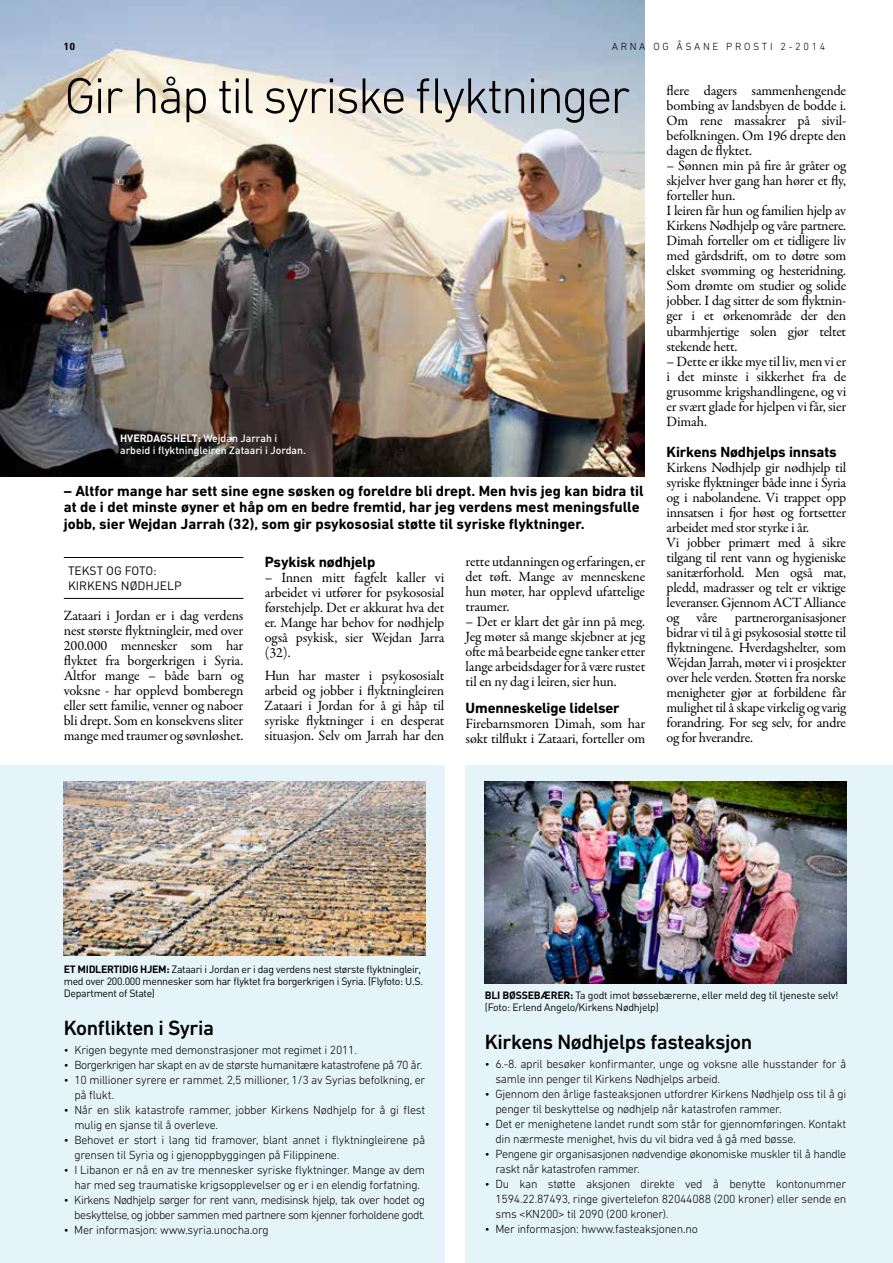
<style>
.page{position:relative;width:893px;height:1263px;background:#fff}
.page>*{position:absolute;margin:0;border:0;box-sizing:border-box;transform-origin:0 0}
.t1{font:300 51px "DIN Next LT Pro";letter-spacing:-.04em;color:#000}
.t2{font:500 21px "DIN Next LT Pro";letter-spacing:-.02em;color:#000}
.t3{font:700 15px/16.5px "DIN Next LT Pro";color:#000}
.t4{font:14.25px/15px "Garamond Premr Pro";letter-spacing:-.02em;color:#000;text-align:justify}
.t5{font:300 12px/15px "DIN Next LT Pro";letter-spacing:-.02em;color:#000}
.t6{font:300 12px/15px "DIN Next LT Pro";letter-spacing:-.04em;color:#000;text-align:right}
.t7{font:12px "DIN";color:#000}
.t8{font:10.5px/12px "DIN";letter-spacing:-.03em;color:#000}
.t9{font:500 10.5px/12px "DIN";color:#fff}
.t10{font:300 10.5px "DIN Next LT Pro";letter-spacing:.25em;color:#000}
.t11{font:700 10.5px "DIN Next LT Pro";color:#000}
.s1{font-weight:700}
</style>
<div class="page">
<svg style="left:0;top:476px;width:274px;height:123px"></svg>
<svg style="left:444px;top:770px;width:22px;height:214px"></svg>
<svg style="left:209px;top:545px;width:10px;height:6px"></svg>
<svg style="left:444px;top:1042px;width:22px;height:221px"></svg>
<div style="left:0;top:765px;width:444px;height:498px;background:#e5f4f9"></div>
<div style="left:466px;top:765px;width:427px;height:498px;background:#e5f4f9"></div>
<img style="left:485px;top:781px;width:361px;height:202px">
<img style="left:64px;top:781px;width:361px;height:175px">
<img style="left:0;top:0;width:645px;height:476px">
<hr style="left:64px;top:557px;width:179px;height:1px;background:#000">
<hr style="left:64px;top:598px;width:179px;height:1px;background:#000">
<p class="t11" style="left:64px;top:41px;width:13px">10</p>
<p class="t10" style="left:612px;top:41px;width:215px">ARNA OG ÅSANE PROSTI 2-2014</p>
<h1 class="t1" style="left:65px;top:66px;width:567px">Gir håp til syriske flyktninger</h1>
<p class="t9" style="left:120px;top:432px;width:187px"><span class="s1">HVERDAGSHELT:</span> Wejdan Jarrah i arbeid i flyktningleiren Zataari i Jordan.</p>
<p class="t3" style="left:64px;top:482px;width:581px">– Altfor mange har sett sine egne søsken og foreldre bli drept. Men hvis jeg kan bidra til at de i det minste øyner et håp om en bedre fremtid, har jeg verdens mest meningsfulle jobb, sier Wejdan Jarrah (32), som gir psykososial støtte til syriske flyktninger.</p>
<p class="t7" style="left:68px;top:563px;width:15px">Tekst</p>
<p class="t7" style="left:106px;top:563px;width:27px">og foto</p>
<p class="t7" style="left:153px;top:563px;width:5px">:</p>
<p class="t7" style="left:68px;top:578px;width:16px">Kirkens</p>
<p class="t7" style="left:121px;top:578px;width:17px">Nødhjelp</p>
<p class="t4" style="left:64px;top:608px;width:181px">Zataari i Jordan er i dag verdens nest største flyktningleir, med over 200.000 mennesker som har flyktet fra borgerkrigen i Syria.<br>Altfor mange – både barn og voksne - har opplevd bomberegn eller sett familie, venner og naboer bli drept. Som en konsekvens sliter mange med traumer og søvnløshet.</p>
<p class="t3" style="left:265px;top:553px;width:112px">Psykisk nødhjelp</p>
<p class="t4" style="left:265px;top:570px;width:181px">– Innen mitt fagfelt kaller vi arbeidet vi utfører for psykososial førstehjelp. Det er akkurat hva det er. Mange har behov for nødhjelp også psykisk, sier Wejdan Jarra (32).</p>
<p class="t4" style="left:265px;top:668px;width:181px">Hun har master i psykososialt arbeid og jobber i flyktningleiren Zataari i Jordan for å gi håp til syriske flyktninger i en desperat situasjon. Selv om Jarrah har den</p>
<p class="t4" style="left:466px;top:554px;width:181px">rette utdanningen og erfaringen, er det tøft. Mange av menneskene hun møter, har opplevd ufattelige traumer.</p>
<p class="t4" style="left:466px;top:614px;width:181px">– Det er klart det går inn på meg.<br>Jeg møter så mange skjebner at jeg oftemå bearbeideegnetankeretter lange arbeidsdager for å være rustet til en ny dag i leiren, sier hun.</p>
<p class="t3" style="left:466px;top:699px;width:156px">Umenneskelige lidelser</p>
<p class="t4" style="left:466px;top:716px;width:181px">Firebarnsmoren Dimah, som har søkt tilflukt i Zataari, forteller om</p>
<p class="t4" style="left:667px;top:84px;width:181px">flere dagers sammenhengende bombing av landsbyen de bodde i.<br>Om rene massakrer på sivil&shy;befolkningen. Om 196 drepte den dagen de flyktet.</p>
<p class="t4" style="left:666px;top:159px;width:181px;text-align:left">– Sønnen min på fire år gråter og skjelver hver gang han hører et fly, forteller hun.<br>I leiren får hun og familien hjelp av<br>Kirkens Nødhjelp og våre partnere.<br>Dimah forteller om et tidligere liv med gårdsdrift, om to døtre som elsket svømming og hesteridning.<br>Som drømte om studier og solide jobber. I dag sitter de som flyktnin&shy;ger i et ørkenområde der den ubarmhjertige solen gjør teltet stekende hett.</p>
<p class="t4" style="left:667px;top:354px;width:181px">– Dette er ikke mye til liv, men vi er i det minste i sikkerhet fra de grusomme krigshandlingene, og vi er svært glade for hjelpen vi får, sier Dimah.</p>
<p class="t3" style="left:666px;top:443px;width:172px">Kirkens Nødhjelps innsats</p>
<p class="t4" style="left:666px;top:460px;width:181px;text-align:left">Kirkens Nødhjelp gir nødhjelp til syriske flyktninger både inne i Syria og i nabolandene. Vi trappet opp innsatsen i fjor høst og fortsetter arbeidet med stor styrke i år.<br>Vi jobber primært med å sikre tilgang til rent vann og hygieniske sanitærforhold. Men også mat, pledd, madrasser og telt er viktige leveranser. Gjennom ACT Alliance og våre partnerorganisasjoner bidrar vi til å gi psykososial støtte til flyktningene. Hverdagshelter, som Wejdan Jarrah, møter vi i prosjekter over hele verden. Støtten fra norske menigheter gjør at forbildene får mulighet til å skape virkelig og varig forandring. For seg selv, for andre og for hverandre.</p>
<p class="t8" style="left:64px;top:963px;width:361px"><span class="s1">ET MIDLERTIDIG HJEM:</span> Zataari i Jordan er i dag verdens nest største flyktningleir, med over 200.000 mennesker som har flyktet fra borgerkrigen i Syria. (Flyfoto: U.S.<br>Department of State)</p>
<h2 class="t2" style="left:64px;top:1015px;width:152px">Konflikten i Syria</h2>
<p class="t5" style="left:64px;top:1042px;width:295px">• Krigen begynte med demonstrasjoner mot regimet i 2011.</p>
<p class="t6" style="left:64px;top:1057px;width:360px">• Borgerkrigen har skapt en av de største humanitære katastrofene på 70 år.</p>
<p class="t5" style="left:74px;top:1072px;width:352px;text-indent:-11px">• 10 millioner syrere er rammet. 2,5 millioner, 1/3 av Syrias befolkning, er på flukt.</p>
<p class="t5" style="left:74px;top:1102px;width:352px;text-indent:-11px">• Når en slik katastrofe rammer, jobber Kirkens Nødhjelp for å gi flest mulig en sjanse til å overleve.</p>
<p class="t5" style="left:74px;top:1132px;width:352px;text-indent:-11px">• Behovet er stort i lang tid framover, blant annet i flyktningleirene på grensen til Syria og i gjenoppbyggingen på Filippinene.</p>
<p class="t5" style="left:64px;top:1162px;width:363px;text-align:center">• I Libanon er nå en av tre mennesker syriske flyktninger. Mange av dem har med seg traumatiske krigsopplevelser og er i en elendig forfatning.</p>
<p class="t6" style="left:64px;top:1192px;width:363px">• Kirkens Nødhjelp sørger for rent vann, medisinsk hjelp, tak over hodet og beskyttelse, og jobber sammen med partnere som kjenner forholdene godt.</p>
<p class="t5" style="left:64px;top:1222px;width:206px">• Mer informasjon: www.syria.unocha.org</p>
<p class="t8" style="left:485px;top:989px;width:355px"><span class="s1">BLI BØSSEBÆRER:</span> Ta godt imot bøssebærerne, eller meld deg til tjeneste selv! (Foto: Erlend Angelo/Kirkens Nødhjelp)</p>
<h2 class="t2" style="left:485px;top:1030px;width:269px">Kirkens Nødhjelps fasteaksjon</h2>
<p class="t5" style="left:495px;top:1057px;width:352px;text-indent:-11px">• 6.-8. april besøker konfirmanter, unge og voksne alle husstander for å samle inn penger til Kirkens Nødhjelps arbeid.</p>
<p class="t5" style="left:495px;top:1087px;width:352px;text-indent:-11px">• Gjennom den årlige fasteaksjonen utfordrer Kirkens Nødhjelp oss til å gi penger til beskyttelse og nødhjelp når katastrofen rammer.</p>
<p class="t5" style="left:495px;top:1117px;width:352px;text-indent:-11px">• Det er menighetene landet rundt som står for gjennomføringen. Kontakt din nærmeste menighet, hvis du vil bidra ved å gå med bøsse.</p>
<p class="t5" style="left:495px;top:1147px;width:352px;text-indent:-11px">• Pengene gir organisasjonen nødvendige økonomiske muskler til å handle raskt når katastrofen rammer.</p>
<p class="t5" style="left:495px;top:1177px;width:352px;text-align:justify;text-indent:-11px">• Du kan støtte aksjonen direkte ved å benytte kontonummer 1594.22.87493, ringe givertelefon 82044088 (200 kroner) eller sende en sms &lt;KN200&gt; til 2090 (200 kroner).</p>
<p class="t5" style="left:485px;top:1222px;width:214px">• Mer informasjon: hwww.fasteaksjonen.no</p>
</div>
